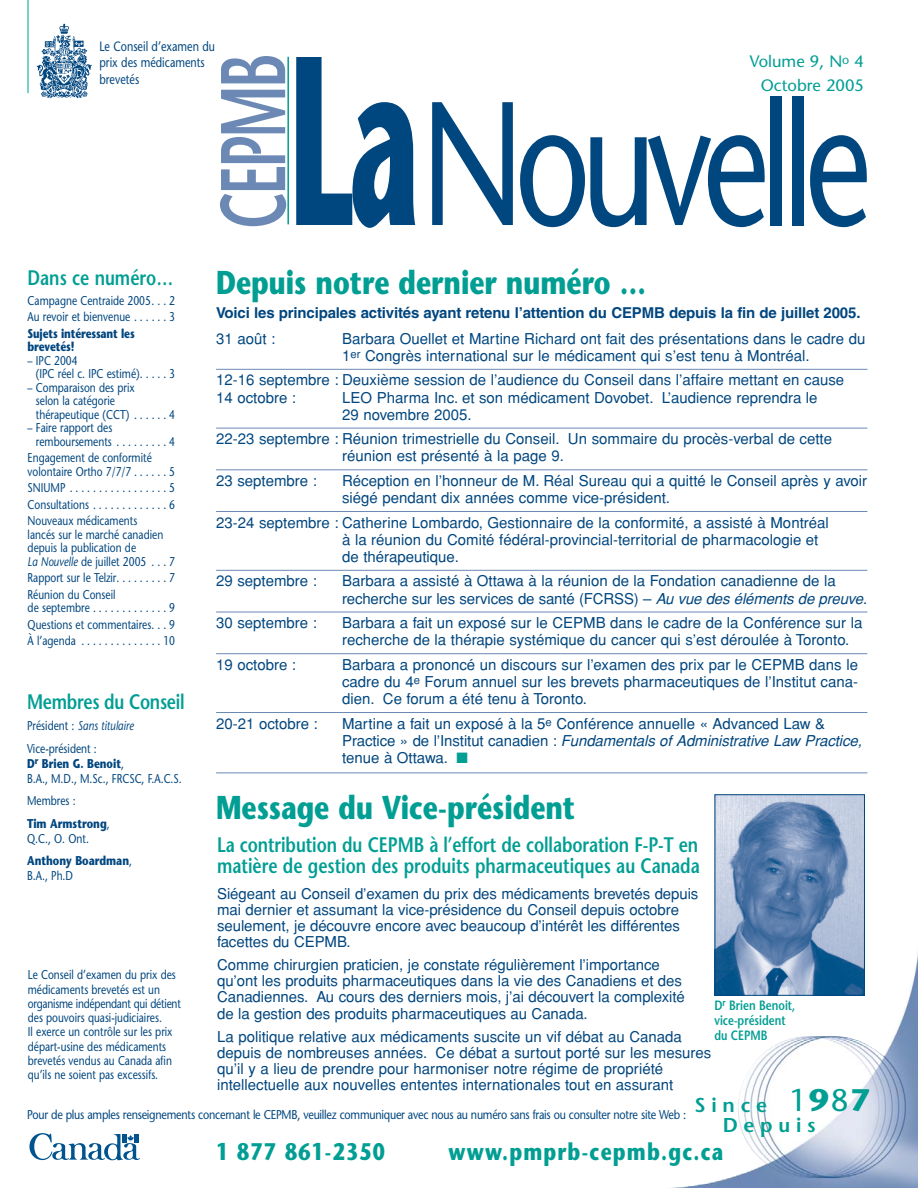
<style>
.page{position:relative;width:918px;height:1188px;background:#fff}
.page>*{position:absolute;margin:0;border:0;box-sizing:border-box;transform-origin:0 0}
.t1{font:175.5px "Stone Sans";letter-spacing:-.07em;color:#00467f;scale:.75 1}
.t2{font:600 91.65px "Stone Sans";letter-spacing:-.05em;color:#6b89b4;scale:.6 1}
.t3{font:700 33px "Stone Sans";color:#009e93;scale:.8 1}
.t4{font:31.2px "Stone Sans";color:#009e93}
.t5{font:700 24px "Stone Sans";letter-spacing:.065em;color:#009e93;scale:.8 1}
.t6{font:600 21px/21px "Stone Sans";color:#009e93;scale:.8 1}
.t7{font:600 20.1px/20.1px "Stone Sans";letter-spacing:.285em;color:#009e93}
.t8{font:16.5px/24px "Stone Sans";color:#009e93;text-align:right}
.t9{font:15px/17.1px "Helvetica";color:#00467f}
.t10{font:700 15px "Helvetica";letter-spacing:-.01em;color:#00467f}
.t11{font:13.5px/16.5px "Stone Sans";color:#00467f;scale:.8 1}
.t12{font:600 13.5px/15px "Stone Sans";color:#009e93;scale:.8 1}
.t13{font:12.75px/13.5px "Stone Sans";color:#00467f;scale:.8 1}
.t14{font:12.75px "Stone Sans";letter-spacing:-.025em;color:#00467f;scale:.85 1}
.t15{font:700 12.75px/22.5px "Stone Sans";letter-spacing:-.015em;color:#00467f;scale:.8 1}
.s1{font-weight:700;font-size:240px}
.s2{font-style:italic}
.s3{color:#009e93}
.s4{font-weight:700}
.s5{font-weight:400}
</style>
<div class="page">
<hr style="left:28px;top:0;width:1px;height:93px;background:#009e93">
<img style="left:36px;top:23px;width:55px;height:76px">
<hr style="left:287px;top:57px;width:2px;height:167px;background:#009e93">
<svg style="left:29px;top:1133px;width:111px;height:28px"></svg>
<img style="left:671px;top:933px;width:247px;height:255px">
<hr style="left:216px;top:369px;width:651px;height:1px;background:#6b89b4">
<hr style="left:216px;top:428px;width:651px;height:1px;background:#6b89b4">
<hr style="left:216px;top:470px;width:651px;height:1px;background:#6b89b4">
<hr style="left:216px;top:511px;width:651px;height:1px;background:#6b89b4">
<hr style="left:216px;top:570px;width:651px;height:1px;background:#6b89b4">
<hr style="left:216px;top:612px;width:651px;height:1px;background:#6b89b4">
<hr style="left:216px;top:653px;width:651px;height:1px;background:#6b89b4">
<hr style="left:216px;top:712px;width:651px;height:1px;background:#6b89b4">
<hr style="left:216px;top:773px;width:651px;height:1px;background:#6b89b4">
<img style="left:717px;top:796px;width:146px;height:198px">
<div style="left:715px;top:794px;width:150px;height:202px;border:1px solid #00467f"></div>
<p class="t11" style="left:99px;top:39px;width:146px">Le Conseil d’examen du prix des médicaments brevetés</p>
<p class="t8" style="left:750px;top:51px;width:116px">Volume 9, N<sup>o</sup> 4<br>Octobre 2005</p>
<h2 class="t2" style="left:218px;top:229px;width:293px;rotate:-90deg">CEPMB</h2>
<h1 class="t1" style="left:289px;top:96px;width:778px"><span class="s1">La</span>Nouvelle</h1>
<h3 class="t3" style="left:216px;top:270px;width:539px">Depuis notre dernier numéro …</h3>
<p class="t10" style="left:216px;top:307px;width:646px">Voici les principales activités ayant retenu l’attention du CEPMB depuis la fin de juillet 2005.</p>
<p class="t9" style="left:216px;top:331px;width:61px">31 août :</p>
<p class="t9" style="left:342px;top:331px;width:525px">Barbara Ouellet et Martine Richard ont fait des présentations dans le cadre du<br>1<sup>er</sup> Congrès international sur le médicament qui s’est tenu à Montréal.</p>
<p class="t9" style="left:216px;top:373px;width:630px">12-16 septembre : Deuxième session de l’audience du Conseil dans l’affaire mettant en cause<br>14 octobre :</p>
<h3 class="t6" style="left:28px;top:270px;width:184px">Dans ce numéro…</h3>
<p class="t13" style="left:28px;top:294px;width:186px;line-height:16.5px">Campagne Centraide 2005. . . 2<br>Au revoir et bienvenue . . . . . . 3</p>
<p class="t15" style="left:28px;top:328px;width:135px;line-height:13.5px">Sujets intéressant les brevetés!</p>
<p class="t13" style="left:36px;top:355px;width:175px;text-indent:-8px">– IPC 2004<br>(IPC réel c. IPC estimé). . . . . 3</p>
<p class="t13" style="left:36px;top:382px;width:175px;text-indent:-8px">– Comparaison des prix<br>selon la catégorie thérapeutique (CCT) . . . . . . 4</p>
<p class="t13" style="left:36px;top:423px;width:175px;text-indent:-8px">– Faire rapport des remboursements . . . . . . . . . 4</p>
<p class="t13" style="left:28px;top:453px;width:186px">Engagement de conformité volontaire Ortho 7/7/7 . . . . . . 5</p>
<p class="t13" style="left:28px;top:481px;width:186px;line-height:16.5px;text-align:justify">SNIUMP . . . . . . . . . . . . . . . . . 5<br>Consultations . . . . . . . . . . . . . 6<br>Nouveaux médicaments</p>
<p class="t13" style="left:28px;top:529px;width:186px">lancés sur le marché canadien depuis la publication de<br><span class="s2">La Nouvelle</span> de juillet 2005 . . . 7</p>
<p class="t13" style="left:28px;top:571px;width:186px;line-height:16.5px">Rapport sur le Telzir. . . . . . . . . 7<br>Réunion du Conseil</p>
<p class="t13" style="left:28px;top:601px;width:186px;line-height:16.5px;text-align:justify">de septembre . . . . . . . . . . . . . 9<br>Questions et commentaires. . . 9<br>À l’agenda . . . . . . . . . . . . . . 10</p>
<p class="t9" style="left:342px;top:390px;width:477px">LEO Pharma Inc. et son médicament Dovobet. L’audience reprendra le<br>29 novembre 2005.</p>
<p class="t9" style="left:342px;top:432px;width:492px;text-indent:-126px">22-23 septembre : Réunion trimestrielle du Conseil. Un sommaire du procès-verbal de cette réunion est présenté à la page 9.</p>
<p class="t9" style="left:216px;top:474px;width:102px">23 septembre :</p>
<p class="t9" style="left:342px;top:474px;width:527px">Réception en l’honneur de M. Réal Sureau qui a quitté le Conseil après y avoir siégé pendant dix années comme vice-président.</p>
<p class="t9" style="left:342px;top:515px;width:488px;text-indent:-126px">23-24 septembre : Catherine Lombardo, Gestionnaire de la conformité, a assisté à Montréal à la réunion du Comité fédéral-provincial-territorial de pharmacologie et de thérapeutique.</p>
<p class="t9" style="left:216px;top:574px;width:102px">29 septembre :</p>
<p class="t9" style="left:342px;top:574px;width:527px">Barbara a assisté à Ottawa à la réunion de la Fondation canadienne de la recherche sur les services de santé (FCRSS) – <span class="s2">Au vue des éléments de preuve</span>.</p>
<p class="t9" style="left:216px;top:616px;width:102px">30 septembre :</p>
<p class="t9" style="left:342px;top:616px;width:522px">Barbara a fait un exposé sur le CEPMB dans le cadre de la Conférence sur la recherche de la thérapie systémique du cancer qui s’est déroulée à Toronto.</p>
<p class="t9" style="left:216px;top:657px;width:82px">19 octobre :</p>
<p class="t9" style="left:342px;top:657px;width:517px;text-align:justify">Barbara a prononcé un discours sur l’examen des prix par le CEPMB dans le cadre du 4<sup>e</sup> Forum annuel sur les brevets pharmaceutiques de l’Institut cana&shy;dien. Ce forum a été tenu à Toronto.</p>
<p class="t9" style="left:216px;top:716px;width:103px">20-21 octobre :</p>
<p class="t9" style="left:342px;top:716px;width:524px">Martine a fait un exposé à la 5<sup>e</sup> Conférence annuelle « Advanced Law &amp;<br>P r a c t i c e » d e l ’ I n s t i t u t c a n a d i e n : <span class="s2">Fundamentals of Administrative Law Practice, </span>tenue à Ottawa. <span class="s3">■</span></p>
<h3 class="t3" style="left:216px;top:795px;width:451px">Message du Vice-président</h3>
<h3 class="t6" style="left:27px;top:694px;width:198px">Membres du Conseil</h3>
<p class="t13" style="left:27px;top:716px;width:135px;line-height:22.5px">Président : <span class="s2">Sans titulaire<br></span>Vice-président :</p>
<p class="t13" style="left:27px;top:757px;width:195px;line-height:15px"><span class="s4">D</span><sup>r</sup> <span class="s4">Brien G. Benoit</span>,<br>B.A., M.D., M.Sc., FRCSC, F.A.C.S.</p>
<p class="t15" style="left:27px;top:791px;width:105px"><span class="s5">Membres :<br></span>Tim Armstrong<span class="s5">,</span></p>
<p class="t15" style="left:27px;top:828px;width:133px"><span class="s5">Q.C., O. Ont.<br></span>Anthony Boardman<span class="s5">,</span></p>
<p class="t13" style="left:27px;top:870px;width:59px">B.A., Ph.D</p>
<h3 class="t6" style="left:217px;top:836px;width:605px">La contribution du CEPMB à l’effort de collaboration F-P-T en matière de gestion des produits pharmaceutiques au Canada</h3>
<p class="t9" style="left:217px;top:887px;width:483px;line-height:16px">Siégeant au Conseil d’examen du prix des médicaments brevetés depuis mai dernier et assumant la vice-présidence du Conseil depuis octobre seulement, je découvre encore avec beaucoup d’intérêt les différentes facettes du CEPMB.</p>
<p class="t9" style="left:217px;top:959px;width:469px;line-height:16px">Comme chirurgien praticien, je constate régulièrement l’importance qu’ont les produits pharmaceutiques dans la vie des Canadiens et des Canadiennes. Au cours des derniers mois, j’ai découvert la complexité de la gestion des produits pharmaceutiques au Canada.</p>
<p class="t9" style="left:217px;top:1030px;width:496px;line-height:16px">La politique relative aux médicaments suscite un vif débat au Canada depuis de nombreuses années. Ce débat a surtout porté sur les mesures qu’il y a lieu de prendre pour harmoniser notre régime de propriété intellectuelle aux nouvelles ententes internationales tout en assurant</p>
<p class="t13" style="left:28px;top:969px;width:193px;line-height:14.2px">Le Conseil d’examen du prix des médicaments brevetés est un organisme indépendant qui détient des pouvoirs quasi-judiciaires.<br>Il exerce un contrôle sur les prix départ-usine des médicaments brevetés vendus au Canada afin qu’ils ne soient pas excessifs.</p>
<p class="t14" style="left:27px;top:1109px;width:777px">Pour de plus amples renseignements concernant le CEPMB, veuillez communiquer avec nous au numéro sans frais ou consulter notre site Web :</p>
<p class="t12" style="left:714px;top:999px;width:103px">D<sup>r</sup> Brien Benoit, vice-président du CEPMB</p>
<h3 class="t4" style="left:789px;top:1088px;width:82px">1<span class="s4">9</span>8<span class="s4">7</span></h3>
<h3 class="t7" style="left:723px;top:1097px;width:95px;text-indent:-28px">Since<br>Depuis</h3>
<h3 class="t5" style="left:216px;top:1143px;width:212px">1 877 861-2350</h3>
<h3 class="t5" style="left:449px;top:1142px;width:345px">www.pmprb-cepmb.gc.ca</h3>
</div>
